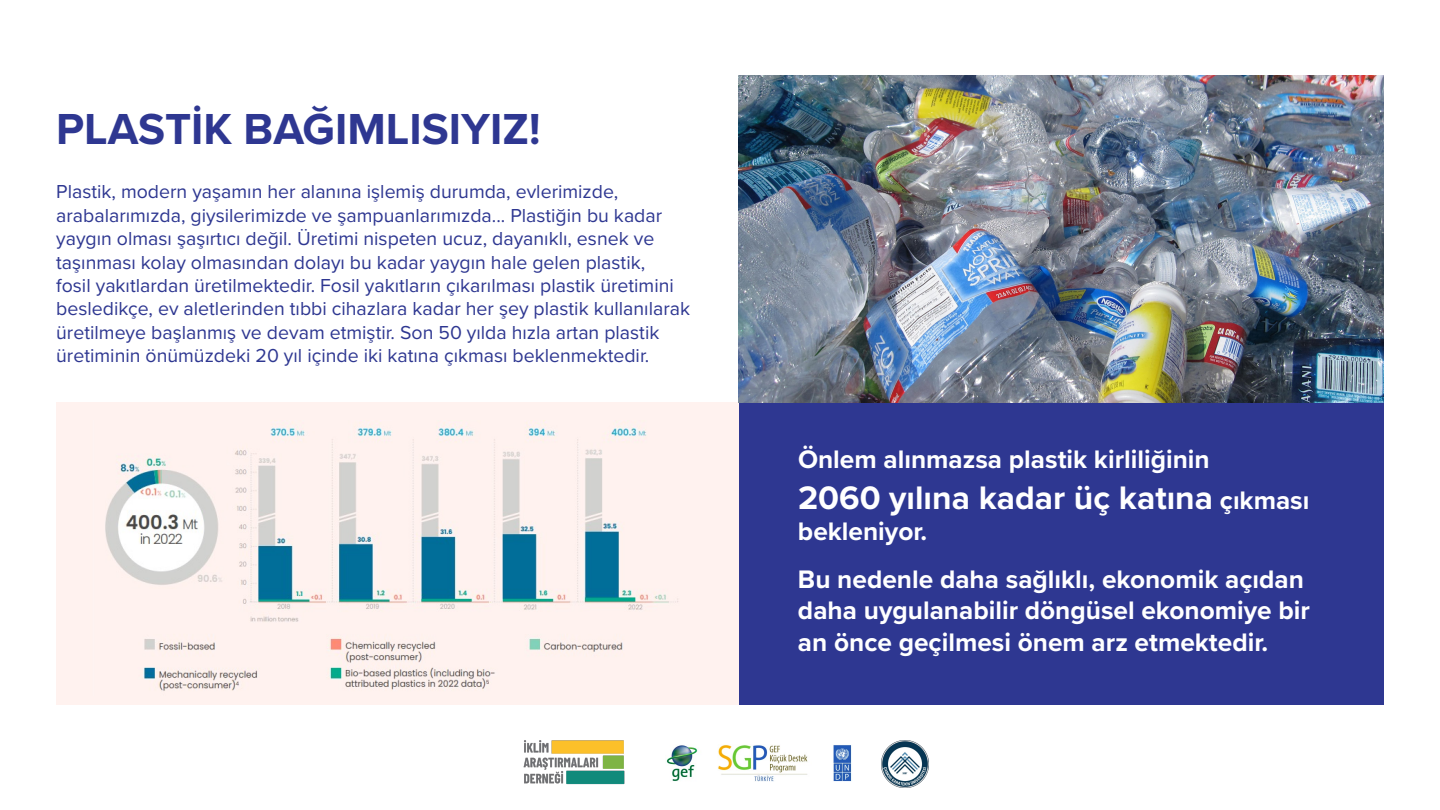
<style>
.page{position:relative;width:1440px;height:810px;background:#fff}
.page>*{position:absolute;margin:0;border:0;box-sizing:border-box;transform-origin:0 0}
.t1{font:700 45px "Proxima Nova";color:#2e3791}
.t2{font:700 33.75px "Proxima Nova";color:#fff}
.t3{font:700 26.25px/47.2px "Proxima Nova";color:#fff}
.t4{font:19.5px/23.4px "Proxima Nova";color:#2e3791}
.s1{font-size:26.25px}
</style>
<div class="page">
<img style="left:523px;top:740px;width:102px;height:45px">
<img style="left:666px;top:744px;width:186px;height:38px">
<img style="left:881px;top:741px;width:47px;height:47px">
<div style="left:56px;top:403px;width:721px;height:302px;background:#fff2ef"></div>
<div style="left:739px;top:403px;width:645px;height:302px;background:#2e3791"></div>
<img style="left:105px;top:420px;width:573px;height:271px">
<img style="left:739px;top:75px;width:645px;height:328px">
<h1 class="t1" style="left:56px;top:95px;width:486px">PLASTİK BAĞIMLISIYIZ!</h1>
<p class="t4" style="left:56px;top:179px;width:635px">Plastik, modern yaşamın her alanına işlemiş durumda, evlerimizde, arabalarımızda, giysilerimizde ve şampuanlarımızda... Plastiğin bu kadar yaygın olması şaşırtıcı değil. Üretimi nispeten ucuz, dayanıklı, esnek ve taşınması kolay olmasından dolayı bu kadar yaygın hale gelen plastik,<br>fosil yakıtlardan üretilmektedir. Fosil yakıtların çıkarılması plastik üretimini besledikçe, ev aletlerinden tıbbi cihazlara kadar her şey plastik kullanılarak üretilmeye başlanmış ve devam etmiştir. Son 50 yılda hızla artan plastik üretiminin önümüzdeki 20 yıl içinde iki katına çıkması beklenmektedir.</p>
<h3 class="t3" style="left:798px;top:435px;width:413px">Önlem alınmazsa plastik kirliliğinin</h3>
<h2 class="t2" style="left:798px;top:472px;width:513px">2060 yılına kadar üç katına <span class="s1">çıkması</span></h2>
<h3 class="t3" style="left:798px;top:507px;width:507px">bekleniyor.<br>Bu nedenle daha sağlıklı, ekonomik açıdan</h3>
<h3 class="t3" style="left:798px;top:594px;width:514px;line-height:31.5px">daha uygulanabilir döngüsel ekonomiye bir an önce geçilmesi önem arz etmektedir.</h3>
</div>
